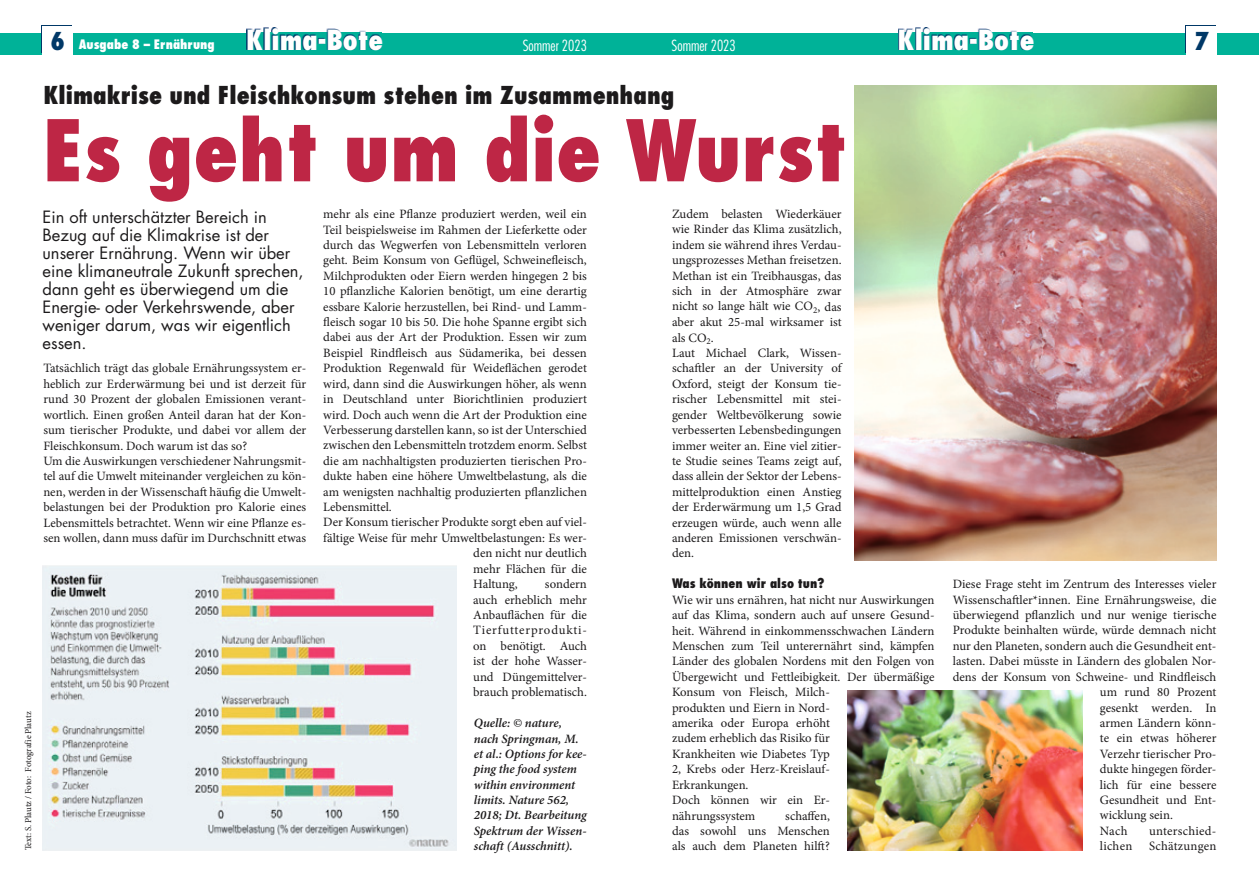
<style>
.page{position:relative;width:1259px;height:893px;background:#fff}
.page>*{position:absolute;margin:0;border:0;box-sizing:border-box;transform-origin:0 0}
.t1{font:800 condensed 82.5px "Futura";color:#be2645}
.t2{font:800 condensed 27px "Futura";color:#fff}
.t3{font:800 condensed 24px "Futura";color:#1c1a1b}
.t4{font:800 condensed 24px "Futura";color:#003867}
.t5{font:16.5px/18px "Futura";color:#1c1a1b}
.t6{font:300 condensed 15px "Futura";color:#fff}
.t7{font:12.75px/15.5px "Minion Pro";letter-spacing:-.005em;color:#1c1a1b}
.t8{font:italic 600 12.75px/15.3px "Minion Pro";letter-spacing:-.005em;color:#1c1a1b}
.t9{font:800 condensed 12.75px "Futura";color:#1c1a1b}
.t10{font:800 condensed 12.75px "Futura";color:#fff}
.t11{font:12.75px "Minion Pro";letter-spacing:.015em;color:#1c1a1b}
.t12{font:12.75px "Minion Pro";letter-spacing:.02em;color:#1c1a1b}
.t13{font:9px "Minion Pro";letter-spacing:-.01em;color:#1c1a1b}
.s1{color:#0063a5}
</style>
<div class="page">
<div style="left:0;top:33px;width:629px;height:21px;background:#00b298"></div>
<div style="left:630px;top:33px;width:629px;height:21px;background:#00b298"></div>
<img style="left:247px;top:28px;width:134px;height:22px">
<img style="left:898px;top:28px;width:134px;height:22px">
<svg style="left:41px;top:26px;width:1px;height:27px"></svg>
<svg style="left:1185px;top:26px;width:1px;height:27px"></svg>
<div style="left:42px;top:27px;width:31px;height:28px;background:#fff"></div>
<div style="left:1186px;top:27px;width:31px;height:28px;background:#fff"></div>
<img style="left:43px;top:565px;width:413px;height:285px">
<img style="left:855px;top:85px;width:361px;height:475px">
<img style="left:847px;top:690px;width:236px;height:160px">
<h3 class="t4" style="left:50px;top:26px;width:16px">6</h3>
<h2 class="t2" style="left:246px;top:23px;width:138px">Klima-Bote</h2>
<p class="t6" style="left:523px;top:36px;width:66px">Sommer 2023</p>
<p class="t6" style="left:528px;top:34px;width:60px">Herbst <span class="s1">2020</span></p>
<p class="t6" style="left:671px;top:36px;width:66px">Sommer 2023</p>
<h2 class="t2" style="left:897px;top:23px;width:138px">Klima-Bote</h2>
<h3 class="t4" style="left:1194px;top:26px;width:16px">7</h3>
<p class="t10" style="left:79px;top:36px;width:137px">Ausgabe 8 – Ernährung</p>
<p class="t13" style="left:22px;top:850px;width:140px;rotate:-90deg">Text: S. Plautz / Foto: Fotografie Plautz</p>
<h3 class="t3" style="left:43px;top:80px;width:632px">Klimakrise und Fleischkonsum stehen im Zusammenhang</h3>
<h1 class="t1" style="left:43px;top:98px;width:806px">Es geht um die Wurst</h1>
<p class="t5" style="left:43px;top:208px;width:263px">Ein oft unterschätzter Bereich in<br>Bezug auf die Klimakrise ist der unserer Ernährung. Wenn wir über eine klimaneutrale Zukunft sprechen, dann geht es überwiegend um die<br>Energie- oder Verkehrswende, aber weniger darum, was wir eigentlich essen.</p>
<p class="t7" style="left:43px;top:361px;width:264px">Tatsächlich trägt das globale ernährungssystem er&shy;heblich zur erderwärmung bei und ist derzeit für rund 30 Prozent der globalen emissionen verant&shy;wortlich. einen großen Anteil daran hat der Kon&shy;sum tierischer Produkte, und dabei vor allem der Fleischkonsum. Doch warum ist das so?<br>Um die Auswirkungen verschiedener nahrungsmit&shy;tel auf die Umwelt miteinander vergleichen zu kön&shy;nen, werden in der Wissenschaft häufig die Umwelt&shy;belastungen bei der Produktion pro Kalorie eines Lebensmittels betrachtet. Wenn wir eine Pflanze es&shy;sen wollen, dann muss dafür im Durchschnitt etwas</p>
<p class="t7" style="left:323px;top:206px;width:265px">mehr als eine Pflanze produziert werden, weil ein</p>
<p class="t7" style="left:323px;top:222px;width:265px">Teil beispielsweise im Rahmen der Lieferkette oder</p>
<p class="t7" style="left:323px;top:237px;width:265px">durch das Wegwerfen von Lebensmitteln verloren</p>
<p class="t7" style="left:323px;top:253px;width:265px">geht. Beim Konsum von geflügel, Schweinefleisch,</p>
<p class="t7" style="left:323px;top:268px;width:265px">Milchprodukten oder eiern werden hingegen 2 bis</p>
<p class="t7" style="left:323px;top:283px;width:265px">10 pflanzliche Kalorien benötigt, um eine derartig</p>
<p class="t7" style="left:323px;top:299px;width:265px">essbare Kalorie herzustellen, bei Rind- und Lamm-</p>
<p class="t7" style="left:323px;top:314px;width:265px">fleisch sogar 10 bis 50. Die hohe Spanne ergibt sich</p>
<p class="t7" style="left:323px;top:330px;width:265px">dabei aus der Art der Produktion. essen wir zum</p>
<p class="t7" style="left:323px;top:345px;width:265px">Beispiel Rindfleisch aus Südamerika, bei dessen</p>
<p class="t7" style="left:323px;top:361px;width:265px">Produktion Regenwald für Weideflächen gerodet</p>
<p class="t7" style="left:323px;top:376px;width:265px">wird, dann sind die Auswirkungen höher, als wenn</p>
<p class="t7" style="left:323px;top:391px;width:265px">in Deutschland unter Biorichtlinien produziert</p>
<p class="t7" style="left:323px;top:407px;width:265px">wird. Doch auch wenn die Art der Produktion eine</p>
<p class="t7" style="left:323px;top:422px;width:265px">Verbesserung darstellen kann, so ist der Unterschied</p>
<p class="t7" style="left:323px;top:438px;width:265px">zwischen den Lebensmitteln trotzdem enorm. Selbst</p>
<p class="t7" style="left:323px;top:453px;width:265px">die am nachhaltigsten produzierten tierischen Pro-</p>
<p class="t7" style="left:323px;top:468px;width:265px">dukte haben eine höhere Umweltbelastung, als die</p>
<p class="t7" style="left:323px;top:484px;width:265px">am wenigsten nachhaltig produzierten pflanzlichen</p>
<p class="t7" style="left:323px;top:499px;width:70px">Lebensmittel.</p>
<p class="t7" style="left:323px;top:515px;width:265px">Der Konsum tierischer Produkte sorgt eben auf viel-</p>
<p class="t7" style="left:323px;top:530px;width:265px">fältige Weise für mehr Umweltbelastungen: es wer-</p>
<p class="t7" style="left:473px;top:546px;width:115px">den nicht nur deutlich</p>
<p class="t7" style="left:473px;top:561px;width:115px">mehr Flächen für die</p>
<p class="t7" style="left:473px;top:576px;width:46px">Haltung,</p>
<p class="t7" style="left:473px;top:576px;width:115px;text-align:justify;text-indent:72px">sondern auch erheblich mehr Anbauflächen für die Tierfutterprodukti&shy;on benötigt. Auch ist der hohe Wasser&shy;und Düngemittelver&shy;brauch problematisch.</p>
<p class="t8" style="left:474px;top:716px;width:114px">Quelle: © nature, nach Springman, M. et al.: Options for kee&shy;ping the food system within environment limits. Nature 562,<br>2018; Dt. Bearbeitung<br>Spektrum der Wissen&shy;schaft (Ausschnitt).</p>
<p class="t7" style="left:672px;top:206px;width:171px">zudem belasten Wiederkäuer wie Rinder das Klima zusätzlich, indem sie während ihres Verdau&shy;ungsprozesses Methan freisetzen.<br>Methan ist ein Treibhausgas, das sich in der Atmosphäre zwar nicht so lange hält wie CO<sub>2</sub>, das aber akut 25-mal wirksamer ist als CO<sub>2</sub>.<br>Laut Michael Clark, Wissen&shy;schaftler an der University of<br>Oxford, steigt der Konsum tie&shy;rischer Lebensmittel mit stei&shy;gender Weltbevölkerung sowie verbesserten Lebensbedingungen immer weiter an. eine viel zitier&shy;te Studie seines Teams zeigt auf, dass allein der Sektor der Lebens&shy;mittelproduktion einen Anstieg der erderwärmung um 1,5 grad erzeugen würde, auch wenn alle anderen emissionen verschwän&shy;den.</p>
<p class="t9" style="left:672px;top:575px;width:154px">Was können wir also tun?</p>
<p class="t7" style="left:672px;top:592px;width:264px">Wie wir uns ernähren, hat nicht nur Auswirkungen auf das Klima, sondern auch auf unsere gesund&shy;heit. Während in einkommensschwachen Ländern Menschen zum Teil unterernährt sind, kämpfen Länder des globalen nordens mit den Folgen von Übergewicht und Fettleibigkeit. Der übermäßige Konsum von Fleisch, Milch-<br>produkten und eiern in nord-<br>amerika oder europa erhöht<br>zudem erheblich das Risiko für<br>Krankheiten wie Diabetes Typ<br>2, Krebs oder Herz-Kreislauf-<br>erkrankungen.<br>Doch können wir ein er-<br>nährungssystem</p>
<p class="t7" style="left:672px;top:808px;width:159px;text-align:justify;text-indent:113px">schaffen, das sowohl uns Menschen als auch dem Planeten hilft?</p>
<p class="t7" style="left:952px;top:576px;width:265px">Diese Frage steht im zentrum des interesses vieler</p>
<p class="t7" style="left:952px;top:592px;width:265px">Wissenschaftler*innen. eine ernährungsweise, die</p>
<p class="t7" style="left:952px;top:607px;width:265px">überwiegend pflanzlich und nur wenige tierische</p>
<p class="t7" style="left:952px;top:623px;width:265px">Produkte beinhalten würde, würde demnach nicht</p>
<p class="t7" style="left:952px;top:638px;width:265px">nur den Planeten, sondern auch die gesundheit ent-</p>
<p class="t7" style="left:952px;top:653px;width:265px">lasten. Dabei müsste in Ländern des globalen nor-</p>
<p class="t7" style="left:952px;top:669px;width:265px">dens der Konsum von Schweine- und Rindfleisch</p>
<p class="t7" style="left:1100px;top:684px;width:118px">um rund 80 Prozent</p>
<p class="t7" style="left:1100px;top:700px;width:118px">gesenkt werden. in</p>
<p class="t7" style="left:1100px;top:715px;width:118px">armen Ländern könn-</p>
<p class="t7" style="left:1100px;top:731px;width:118px">te ein etwas höherer</p>
<p class="t7" style="left:1100px;top:746px;width:118px">Verzehr tierischer Pro-</p>
<p class="t7" style="left:1100px;top:761px;width:118px">dukte hingegen förder-</p>
<p class="t7" style="left:1100px;top:777px;width:118px">lich für eine bessere</p>
<p class="t7" style="left:1100px;top:792px;width:118px">gesundheit und ent-</p>
<p class="t7" style="left:1100px;top:808px;width:75px">wicklung sein.</p>
<p class="t7" style="left:1100px;top:823px;width:29px">nach</p>
<p class="t11" style="left:1149px;top:822px;width:69px">unterschied-</p>
<p class="t7" style="left:1100px;top:838px;width:34px">lichen</p>
<p class="t12" style="left:1149px;top:838px;width:69px">Schätzungen</p>
</div>
